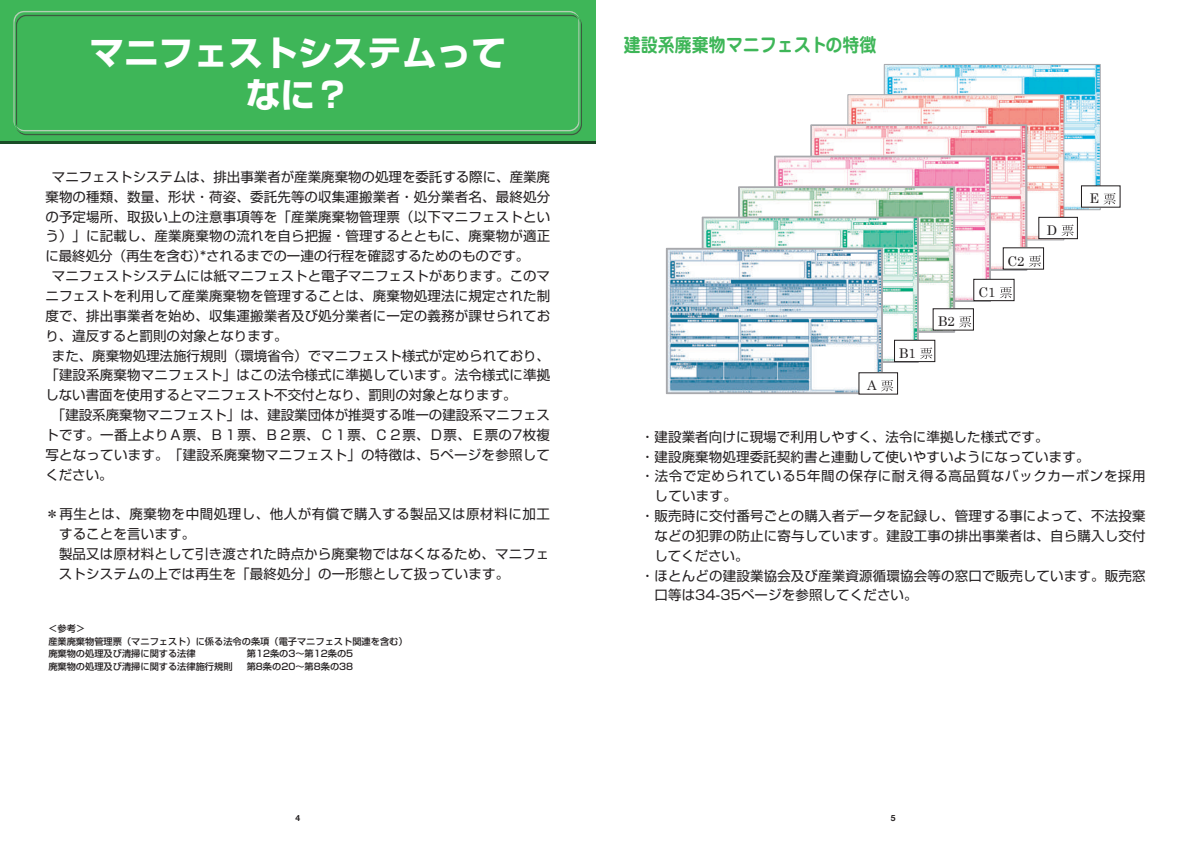
<style>
.page{position:relative;width:1191px;height:842px;background:#fff}
.page>*{position:absolute;margin:0;border:0;box-sizing:border-box;transform-origin:0 0}
.t1{font:700 34.7px/41.8px "Shin Go Pro";color:#fff;text-align:center}
.t2{font:700 18.9px "Jun 501 Pro";color:#3eb658;scale:.9 1}
.t3{font:13.5px/19.8px "Shin Go Pro";letter-spacing:.015em;color:#231f20}
.t4{font:13.5px/19.8px "Shin Go Pro";letter-spacing:.04em;color:#231f20}
.t5{font:13.5px "Shin Go Pro";letter-spacing:.05em;color:#231f20}
.t6{font:13.3px "Century";letter-spacing:.01em;color:#231f20}
.t7{font:500 9.2px/12.8px "Shin Go Pro";color:#231f20}
.t8{font:700 8.5px "Helvetica Neue";color:#231f20}
</style>
<div class="page">
<div style="left:0;top:0;width:595px;height:142px;background:#3eb658"></div>
<div style="left:16px;top:15px;width:566px;height:120px;border:1px solid #757679;border-radius:10px"></div>
<div style="left:13px;top:11px;width:567px;height:120px;border:1px solid #e6e7e9;border-radius:10px"></div>
<div style="left:15px;top:13px;width:566px;height:120px;border:1px solid #3eb658;border-radius:10px"></div>
<hr style="left:0;top:142px;width:595px;height:2px;background:#6c6d70">
<img style="left:885px;top:66px;width:213px;height:142px">
<div style="left:883px;top:64px;width:217px;height:146px;border:1px solid #a8a9ad"></div>
<img style="left:849px;top:96px;width:213px;height:142px">
<div style="left:847px;top:94px;width:217px;height:146px;border:1px solid #a8a9ad"></div>
<img style="left:813px;top:127px;width:211px;height:141px">
<div style="left:810px;top:124px;width:217px;height:147px;border:1px solid #a8a9ad"></div>
<img style="left:776px;top:158px;width:212px;height:141px">
<div style="left:774px;top:156px;width:217px;height:146px;border:1px solid #a8a9ad"></div>
<img style="left:740px;top:189px;width:212px;height:141px">
<div style="left:738px;top:186px;width:217px;height:147px;border:1px solid #a8a9ad"></div>
<img style="left:704px;top:219px;width:212px;height:141px">
<div style="left:701px;top:217px;width:217px;height:146px;border:1px solid #a8a9ad"></div>
<img style="left:668px;top:250px;width:212px;height:142px">
<div style="left:666px;top:248px;width:217px;height:146px;border:1px solid #a8a9ad"></div>
<div style="left:894px;top:340px;width:40px;height:22px;background:#fff"></div>
<div style="left:894px;top:340px;width:41px;height:22px;border:1px solid #231f20"></div>
<div style="left:973px;top:279px;width:41px;height:22px;background:#fff"></div>
<div style="left:973px;top:279px;width:41px;height:22px;border:1px solid #231f20"></div>
<div style="left:933px;top:309px;width:40px;height:21px;background:#fff"></div>
<div style="left:932px;top:308px;width:42px;height:23px;border:1px solid #231f20"></div>
<div style="left:1081px;top:186px;width:39px;height:21px;background:#fff"></div>
<svg style="left:1104px;top:193px;width:11px;height:11px"></svg>
<div style="left:1038px;top:217px;width:39px;height:22px;background:#fff"></div>
<div style="left:1038px;top:217px;width:40px;height:22px;border:1px solid #231f20"></div>
<svg style="left:920px;top:347px;width:12px;height:12px"></svg>
<svg style="left:1000px;top:287px;width:12px;height:11px"></svg>
<svg style="left:959px;top:316px;width:12px;height:11px"></svg>
<svg style="left:1061px;top:225px;width:12px;height:11px"></svg>
<div style="left:859px;top:373px;width:38px;height:21px;background:#fff"></div>
<div style="left:858px;top:372px;width:40px;height:23px;border:1px solid #231f20"></div>
<div style="left:1003px;top:248px;width:40px;height:21px;background:#fff"></div>
<div style="left:1002px;top:247px;width:42px;height:23px;border:1px solid #231f20"></div>
<svg style="left:881px;top:380px;width:12px;height:11px"></svg>
<svg style="left:1029px;top:255px;width:12px;height:12px"></svg>
<h1 class="t1" style="left:89px;top:29px;width:418px">マニフェストシステムってなに？</h1>
<p class="t3" style="left:52px;top:165px;width:500px">マニフェストシステムは、排出事業者が産業廃棄物の処理を委託する際に、産業廃</p>
<p class="t3" style="left:45px;top:185px;width:506px">棄物の種類、数量、形状・荷姿、委託先等の収集運搬業者・処分業者名、最終処分</p>
<p class="t3" style="left:45px;top:205px;width:506px">の予定場所、取扱い上の注意事項等を「産業廃棄物管理票（以下マニフェストとい</p>
<p class="t3" style="left:45px;top:225px;width:506px">う）」に記載し、産業廃棄物の流れを自ら把握・管理するとともに、廃棄物が適正</p>
<p class="t3" style="left:45px;top:245px;width:485px">に最終処分（再生を含む）*されるまでの一連の行程を確認するためのものです。</p>
<p class="t3" style="left:52px;top:264px;width:500px">マニフェストシステムには紙マニフェストと電子マニフェストがあります。このマ</p>
<p class="t3" style="left:45px;top:284px;width:506px">ニフェストを利用して産業廃棄物を管理することは、廃棄物処理法に規定された制</p>
<p class="t3" style="left:45px;top:304px;width:506px">度で、排出事業者を始め、収集運搬業者及び処分業者に一定の義務が課せられてお</p>
<p class="t3" style="left:45px;top:324px;width:244px">り、違反すると罰則の対象となります。</p>
<p class="t3" style="left:52px;top:344px;width:500px">また、廃棄物処理法施行規則（環境省令）でマニフェスト様式が定められており、</p>
<p class="t3" style="left:45px;top:364px;width:506px">「建設系廃棄物マニフェスト」はこの法令様式に準拠しています。法令様式に準拠</p>
<p class="t3" style="left:45px;top:383px;width:473px">しない書面を使用するとマニフェスト不交付となり、罰則の対象となります。</p>
<p class="t3" style="left:52px;top:403px;width:500px">「建設系廃棄物マニフェスト」は、建設業団体が推奨する唯一の建設系マニフェス</p>
<p class="t3" style="left:45px;top:423px;width:506px">トです。一番上よりＡ票、Ｂ１票、Ｂ２票、Ｃ１票、Ｃ２票、Ｄ票、Ｅ票の7枚複</p>
<p class="t3" style="left:45px;top:443px;width:506px">写となっています。「建設系廃棄物マニフェスト」の特徴は、5ページを参照して</p>
<p class="t3" style="left:45px;top:463px;width:69px">ください。</p>
<p class="t4" style="left:45px;top:503px;width:506px">＊再生とは、廃棄物を中間処理し、他人が有償で購入する製品又は原材料に加工　することを言います。</p>
<p class="t3" style="left:45px;top:542px;width:505px;text-indent:14px">製品又は原材料として引き渡された時点から廃棄物ではなくなるため、マニフェ　ストシステムの上では再生を「最終処分」の一形態として扱っています。</p>
<p class="t7" style="left:48px;top:621px;width:361px">＜参考＞<br>産業廃棄物管理票（マニフェスト）に係る法令の条項（電子マニフェスト関連を含む）廃棄物の処理及び清掃に関する法律</p>
<p class="t7" style="left:247px;top:646px;width:108px">第12条の3～第12条の5</p>
<p class="t7" style="left:48px;top:659px;width:186px">廃棄物の処理及び清掃に関する法律施行規則</p>
<p class="t7" style="left:247px;top:659px;width:108px">第8条の20～第8条の38</p>
<p class="t8" style="left:295px;top:810px;width:6px">4</p>
<h2 class="t2" style="left:624px;top:30px;width:282px">建設系廃棄物マニフェストの特徴</h2>
<p class="t6" style="left:867px;top:374px;width:11px">A</p>
<p class="t6" style="left:898px;top:342px;width:19px">B1</p>
<p class="t6" style="left:937px;top:310px;width:19px">B2</p>
<p class="t6" style="left:978px;top:281px;width:19px">C1</p>
<p class="t6" style="left:1007px;top:250px;width:19px">C2</p>
<p class="t6" style="left:1047px;top:219px;width:12px">D</p>
<p class="t6" style="left:1089px;top:187px;width:11px">E</p>
<p class="t3" style="left:641px;top:425px;width:409px">・建設業者向けに現場で利用しやすく、法令に準拠した様式です。</p>
<p class="t3" style="left:641px;top:445px;width:450px">・建設廃棄物処理委託契約書と連動して使いやすいようになっています。</p>
<p class="t5" style="left:641px;top:465px;width:506px">・法令で定められている5年間の保存に耐え得る高品質なバックカーボンを採用</p>
<p class="t3" style="left:641px;top:485px;width:97px">　しています。</p>
<p class="t3" style="left:641px;top:504px;width:506px">・販売時に交付番号ごとの購入者データを記録し、管理する事によって、不法投棄</p>
<p class="t3" style="left:654px;top:524px;width:492px">などの犯罪の防止に寄与しています。建設工事の排出事業者は、自ら購入し交付</p>
<p class="t3" style="left:641px;top:544px;width:109px">　してください。</p>
<p class="t3" style="left:641px;top:564px;width:506px">・ほとんどの建設業協会及び産業資源循環協会等の窓口で販売しています。販売窓</p>
<p class="t3" style="left:641px;top:584px;width:278px">　口等は34-35ページを参照してください。</p>
<p class="t8" style="left:891px;top:810px;width:6px">5</p>
</div>
